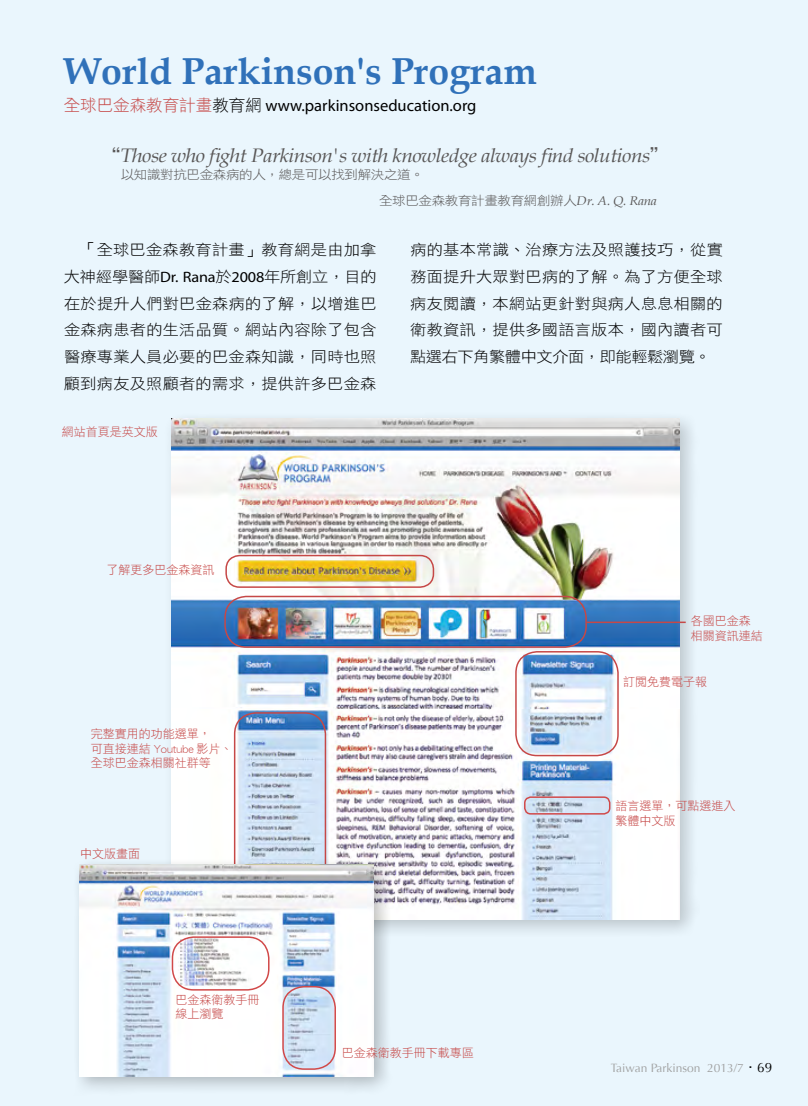
<style>
.page{position:relative;width:808px;height:1106px;background:#eaf6fd}
.page>*{position:absolute;margin:0;border:0;box-sizing:border-box;transform-origin:0 0}
.t1{font:700 37.5px "Book Antiqua";color:#3071b9}
.t2{font:italic 19.5px "Book Antiqua";letter-spacing:-.025em;color:#595757;scale:1.08 1}
.t3{font:16.5px "Myriad Pro";color:#000}
.t4{font:15px/26.7px "DF Li Hei Std W3";letter-spacing:.015em;color:#000;text-align:justify;scale:1.08 1}
.t5{font:12.6px/26.7px "DF Li Hei Std W3";letter-spacing:-.025em;color:#595757;scale:1.08 1}
.t6{font:12px/14.4px "DF Hei Std W3";color:#c64847}
.t7{font:12px "Optima";color:#9fa0a0}
.s1{font-family:"DF Li Hei Std W3";color:#c64847}
.s2{font-family:"DF Li Hei Std W3"}
.s3{font-family:"DF Hei Std W5";font-style:normal}
.s4{font-family:"Book Antiqua";font-style:italic}
.s5{font-family:"Myriad Pro"}
.s6{font-family:"DF Li Hei Std W5";font-size:13.5px;color:#000}
.s7{font-size:13.5px;color:#000}
</style>
<div class="page">
<div style="left:164px;top:410px;width:536px;height:529px;background:#000;opacity:.2"></div>
<img style="left:172px;top:419px;width:507px;height:290px">
<img style="left:172px;top:709px;width:507px;height:210px">
<div style="left:524px;top:796px;width:86px;height:18px;border:2px solid #d14949;border-radius:6px"></div>
<div style="left:515px;top:651px;width:104px;height:105px;border:2px solid #c64847;border-radius:21px"></div>
<div style="left:224px;top:595px;width:363px;height:53px;border:2px solid #c64847;border-radius:21px"></div>
<div style="left:234px;top:712px;width:92px;height:208px;border:2px solid #c64847;border-radius:21px"></div>
<div style="left:225px;top:555px;width:209px;height:33px;border:2px solid #c64847;border-radius:14px"></div>
<hr style="left:587px;top:621px;width:99px;height:2px;background:#c64847">
<div style="left:71px;top:856px;width:322px;height:239px;background:#000;opacity:.25"></div>
<img style="left:79px;top:864px;width:294px;height:212px">
<div style="left:282px;top:986px;width:54px;height:83px;border:2px solid #d14949;border-radius:21px"></div>
<div style="left:172px;top:936px;width:98px;height:54px;border:2px solid #d14949;border-radius:21px"></div>
<h1 class="t1" style="left:64px;top:49px;width:475px">World Parkinson's Program</h1>
<p class="t3" style="left:64px;top:95px;width:414px"><span class="s1">全球巴金森教育計畫</span><span class="s2">教育網</span> www.parkinsonseducation.org</p>
<h2 class="t2" style="left:100px;top:144px;width:530px"><span class="s3">“</span>Those who fight Parkinson's with knowledge always find solutions<span class="s3">”</span></h2>
<p class="t5" style="left:379px;top:161px;width:259px;text-indent:-258px">以知識對抗巴金森病的人，總是可以找到解決之道。<br>全球巴金森教育計畫教育網創辦人<span class="s4">Dr. A. Q. Rana</span></p>
<p class="t4" style="left:64px;top:236px;width:291px;text-indent:16px">「全球巴金森教育計畫」教育網是由加拿大神經學醫師<span class="s5">Dr. Rana</span>於<span class="s5">2008</span>年所創立，目的在於提升人們對巴金森病的了解，以增進巴金森病患者的生活品質。網站內容除了包含醫療專業人員必要的巴金森知識，同時也照顧到病友及照顧者的需求，提供許多巴金森</p>
<p class="t6" style="left:62px;top:424px;width:97px">網站首頁是英文版</p>
<p class="t4" style="left:410px;top:236px;width:291px">病的基本常識、治療方法及照護技巧，從實務面提升大眾對巴病的了解。為了方便全球病友閱讀，本網站更針對與病人息息相關的衛教資訊，提供多國語言版本，國內讀者可點選右下角繁體中文介面，即能輕鬆瀏覽。</p>
<p class="t6" style="left:106px;top:562px;width:109px">了解更多巴金森資訊</p>
<p class="t6" style="left:91px;top:726px;width:143px">完整實用的功能選單，<br>可直接連結 Youtube 影片、全球巴金森相關社群等</p>
<p class="t6" style="left:80px;top:846px;width:61px">中文版畫面</p>
<p class="t6" style="left:691px;top:613px;width:73px">各國巴金森相關資訊連結</p>
<p class="t6" style="left:623px;top:674px;width:85px">訂閱免費電子報</p>
<p class="t6" style="left:615px;top:798px;width:121px">語言選單，可點選進入繁體中文版</p>
<p class="t6" style="left:175px;top:992px;width:85px">巴金森衛教手冊線上瀏覽</p>
<p class="t6" style="left:342px;top:1045px;width:133px">巴金森衛教手冊下載專區</p>
<p class="t7" style="left:611px;top:1060px;width:163px">Taiwan Parkinson 2013/7<span class="s6">．</span><span class="s7">69</span></p>
</div>
